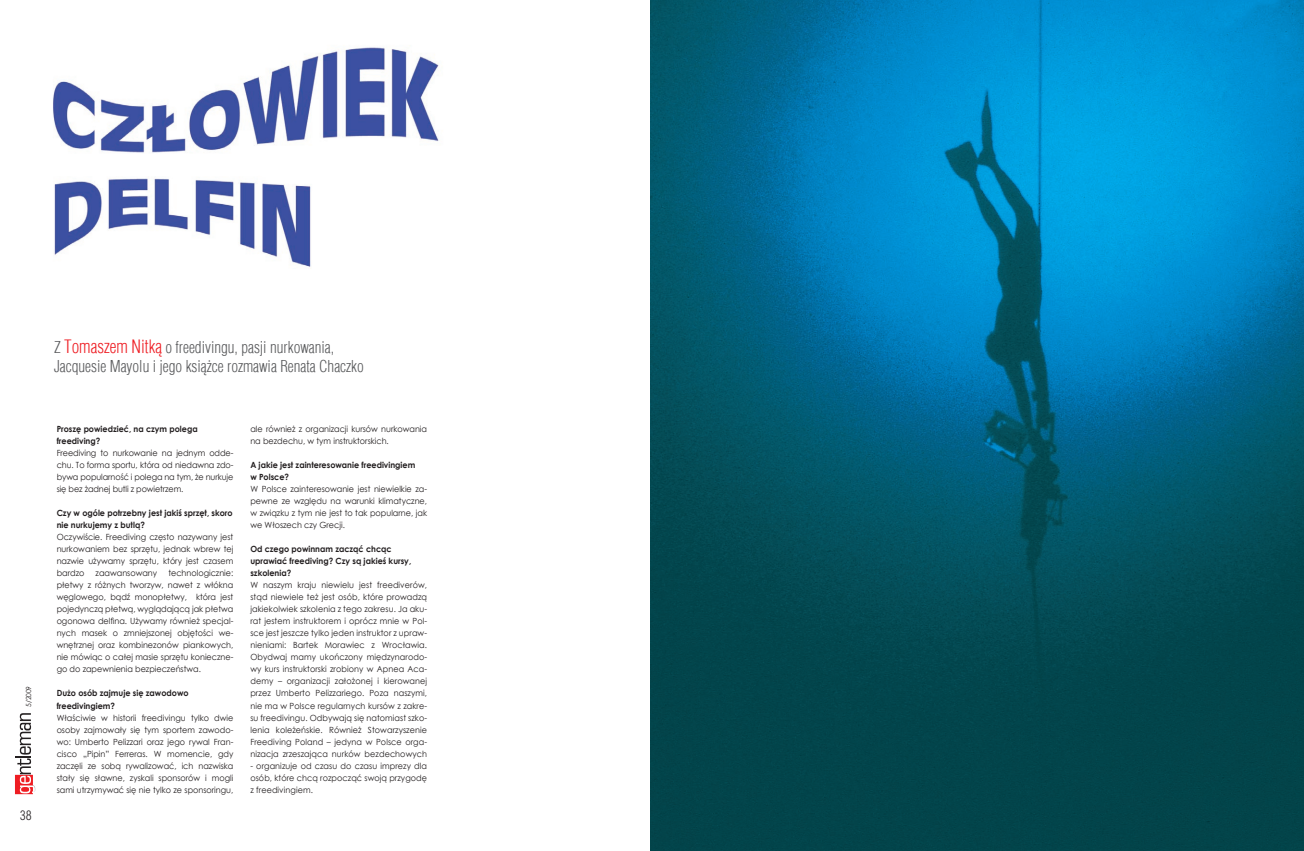
<style>
.page{position:relative;width:1304px;height:851px;background:#fff}
.page>*{position:absolute;margin:0;border:0;box-sizing:border-box;transform-origin:0 0}
.t1{font:300 16px/19.2px "Switzerland Cond";color:#57585a;scale:.95 1}
.t2{font:12px "Swis 721 Lt Cn PL";color:#231f20}
.t3{font:8.5px/12px "Century Gothic";color:#231f20;text-align:justify;scale:.95 1}
.t4{font:700 8.5px/12px "Century Gothic";color:#231f20;scale:.95 1}
.t5{font:7px "Century Gothic";color:#231f20;scale:.95 1}
.s1{font-size:18px;color:#ee1d23}
</style>
<div class="page">
<svg style="left:15px;top:713px;width:20px;height:81px"></svg>
<img style="left:651px;top:0;width:653px;height:850px">
<img style="left:53px;top:47px;width:386px;height:220px">
<p class="t5" style="left:24px;top:706px;width:23px;rotate:-90deg">5/2009</p>
<h2 class="t2" style="left:20px;top:807px;width:13px">38</h2>
<h1 class="t1" style="left:54px;top:337px;width:328px">Z <span class="s1">Tomaszem Nitką</span> o freedivingu, pasji nurkowania,<br>Jacquesie Mayolu i jego książce rozmawia Renata Chaczko</h1>
<p class="t4" style="left:57px;top:423px;width:150px">Proszę powiedzieć, na czym polega freediving?</p>
<p class="t3" style="left:57px;top:447px;width:188px">Freediving to nurkowanie na jednym odde&shy;chu. To forma sportu, która od niedawna zdo&shy;bywa popularność i polega na tym, że nurkuje się bez żadnej butli z powietrzem.</p>
<p class="t4" style="left:57px;top:507px;width:187px">Czy w ogóle potrzebny jest jakiś sprzęt, skoro nie nurkujemy z butlą?</p>
<p class="t3" style="left:57px;top:531px;width:187px">Oczywiście. Freediving często nazywany jest nurkowaniem bez sprzętu, jednak wbrew tej nazwie używamy sprzętu, który jest czasem bardzo</p>
<p class="t3" style="left:57px;top:567px;width:188px;text-indent:112px">technologicznie: płetwy z różnych tworzyw, nawet z włókna węglowego, bądź monopłetwy, która jest pojedynczą płetwą, wyglądającą jak płetwa ogonowa delfina. Używamy również specjal&shy;nych masek o zmniejszonej objętości we&shy;wnętrznej oraz kombinezonów piankowych, nie mówiąc o całej masie sprzętu konieczne&shy;go do zapewnienia bezpieczeństwa.</p>
<p class="t4" style="left:57px;top:687px;width:140px">Dużo osób zajmuje się zawodowo freedivingiem?</p>
<p class="t3" style="left:57px;top:711px;width:187px">Właściwie w historii freedivingu tylko dwie osoby zajmowały się tym sportem zawodo&shy;wo: Umberto Pelizzari oraz jego rywal Fran&shy;cisco „Pipin” Ferreras. W momencie, gdy zaczęli ze sobą rywalizować, ich nazwiska stały się sławne, zyskali sponsorów i mogli sami utrzymywać się nie tylko ze sponsoringu,</p>
<p class="t3" style="left:96px;top:567px;width:66px">zaawansowany</p>
<p class="t3" style="left:250px;top:423px;width:187px">ale również z organizacji kursów nurkowania na bezdechu, w tym instruktorskich.</p>
<p class="t4" style="left:250px;top:459px;width:175px">A jakie jest zainteresowanie freedivingiem w Polsce?</p>
<p class="t3" style="left:250px;top:483px;width:187px">W Polsce zainteresowanie jest niewielkie za&shy;pewne ze względu na warunki klimatyczne, w związku z tym nie jest to tak popularne, jak we Włoszech czy Grecji.</p>
<p class="t4" style="left:250px;top:543px;width:171px">Od czego powinnam zacząć chcąc uprawiać freediving? Czy są jakieś kursy, szkolenia?</p>
<p class="t3" style="left:250px;top:579px;width:188px">W naszym kraju niewielu jest freediverów, stąd niewiele też jest osób, które prowadzą jakiekolwiek szkolenia z tego zakresu. Ja aku&shy;rat jestem instruktorem i oprócz mnie w Pol&shy;sce jest jeszcze tylko jeden instruktor z upraw&shy;nieniami: Bartek Morawiec z Wrocławia.<br>Obydwaj mamy ukończony międzynarodo&shy;wy kurs instruktorski zrobiony w Apnea Aca&shy;demy – organizacji założonej i kierowanej przez Umberto Pelizzariego. Poza naszymi, nie ma w Polsce regularnych kursów z zakre&shy;su freedivingu. Odbywają się natomiast szko&shy;lenia koleżeńskie. Również Stowarzyszenie Freediving Poland – jedyna w Polsce orga&shy;nizacja zrzeszająca nurków bezdechowych</p>
<p class="t3" style="left:250px;top:759px;width:188px">- organizuje od czasu do czasu imprezy dla osób, które chcą rozpocząć swoją przygodę z freedivingiem.</p>
</div>
